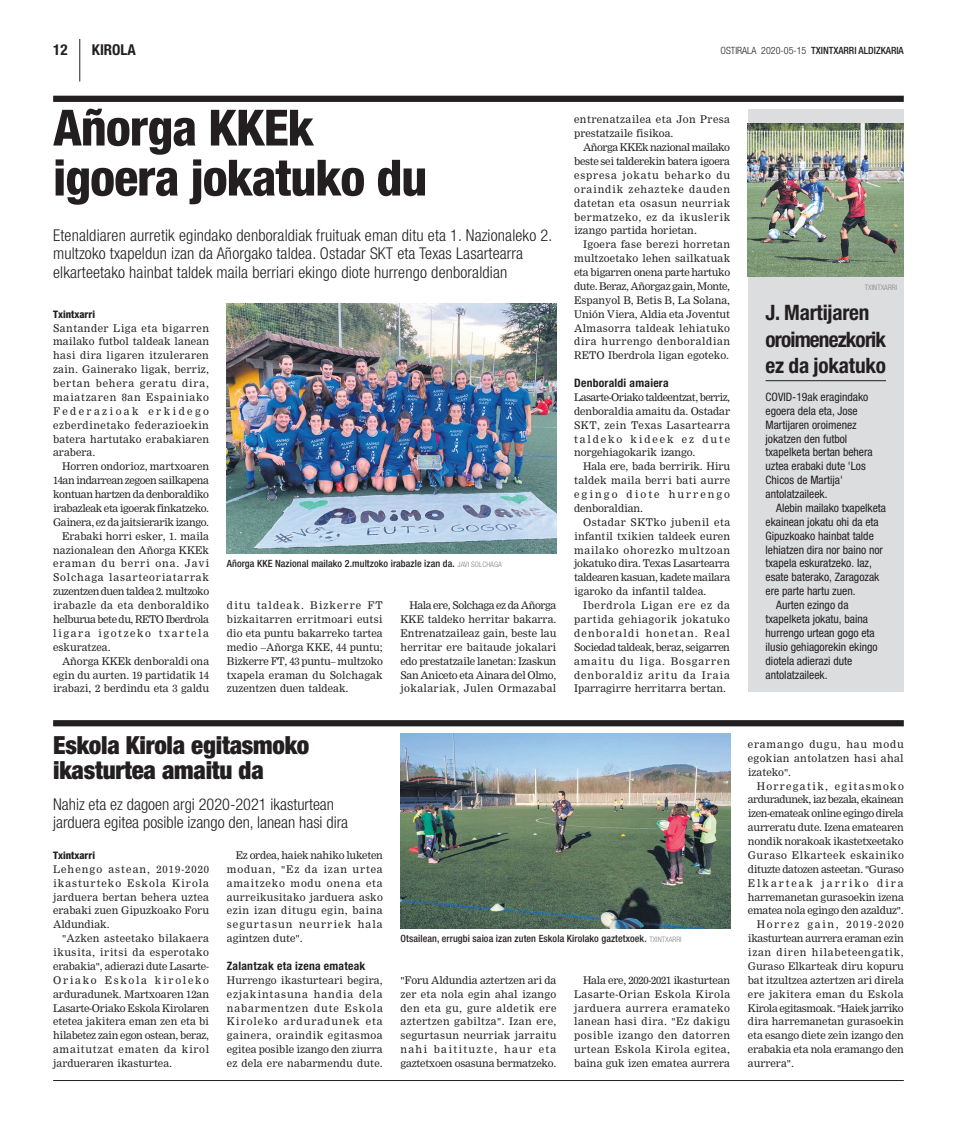
<style>
.page{position:relative;width:957px;height:1134px;background:#fff}
.page>*{position:absolute;margin:0;border:0;box-sizing:border-box;transform-origin:0 0}
.Titulua-B{font:800 condensed 50px/50px "Helvetica Neue";letter-spacing:-.02em;color:#231f20}
.Titulua-C{font:900 condensed 25px/25px "Helvetica Neue";letter-spacing:-.01em;color:#231f20}
.ZATIDURA-Titulua-B{font:700 condensed 21.25px/26.2px "Helvetica Neue";letter-spacing:-.01em;color:#231f20}
.Sarrera{font:300 condensed 16.25px/18.8px "Helvetica Neue";letter-spacing:.01em;color:#231f20}
.t1{font:700 condensed 15px "Helvetica Neue";color:#231f20}
.ZATIDURA-Testua-Koxk{font:condensed 11.62px/13.9px "Helvetica Neue";color:#231f20}
.ZATIDURA-Testua-Hasi{font:condensed 11.62px/13.9px "Helvetica Neue";color:#231f20}
.Tartekia{font:700 condensed 11.62px "Helvetica Neue";letter-spacing:.02em;color:#231f20}
.Testua-JUST-Koxka{font:10.38px/13.9px "Nimrod";color:#231f20;text-align:justify}
.Testua-JUST-Hasi{font:10.38px/13.9px "Nimrod";letter-spacing:.005em;color:#231f20;text-align:justify}
.Testua-JUST-Koxka-2{font:10.38px/13.9px "Nimrod";letter-spacing:.035em;color:#231f20}
.Medaila{font:800 condensed 10.38px "Helvetica Neue";color:#231f20}
.ArgazkiOina{font:500 condensed 10px "Helvetica Neue";letter-spacing:.01em;color:#231f20}
.ArgazkiOina-2{font:300 condensed 7.5px "Helvetica Neue";letter-spacing:.01em;color:#808285}
.s1{font-weight:300}
.s2{font-weight:300;font-size:7.5px;color:#808285}
</style>
<div class="page">
<hr style="left:53px;top:1080px;width:851px;height:1px;background:#231f20">
<hr style="left:79px;top:39px;width:1px;height:42px;background:#231f20">
<div style="left:53px;top:720px;width:851px;height:6px;background:#231f20"></div>
<img style="left:400px;top:733px;width:330px;height:195px">
<img style="left:227px;top:304px;width:329px;height:250px">
<div style="left:53px;top:96px;width:851px;height:6px;background:#231f20"></div>
<div style="left:748px;top:109px;width:156px;height:583px;background:#dcdddf"></div>
<img style="left:748px;top:123px;width:156px;height:153px">
<hr style="left:765px;top:380px;width:121px;height:1px;background:#231f20">
<h3 class="t1" style="left:53px;top:41px;width:16px">12</h3>
<h3 class="t1" style="left:92px;top:41px;width:45px">KIROLA</h3>
<p class="ArgazkiOina" style="left:720px;top:45px;width:185px"><span class="s1">OSTIRALA 2020-05-15</span> TXINTXARRI ALDIZKARIA</p>
<p class="Titulua-B" style="left:53px;top:102px;width:376px">Añorga KKEk igoera jokatuko du</p>
<p class="Sarrera" style="left:53px;top:225px;width:501px">Etenaldiaren aurretik egindako denboraldiak fruituak eman ditu eta 1. Nazionaleko 2. multzoko txapeldun izan da Añorgako taldea. Ostadar SKT eta Texas Lasartearra elkarteetako hainbat taldek maila berriari ekingo diote hurrengo denboraldian</p>
<p class="Medaila" style="left:53px;top:308px;width:43px">Txintxarri</p>
<p class="Testua-JUST-Hasi" style="left:53px;top:321px;width:157px">Santander Liga eta bigarren mailako futbol taldeak lanean hasi dira ligaren itzuleraren zain. Gainerako ligak, berriz, bertan behera geratu dira, maiatzaren 8an Espainiako Federazioak erkidego ezberdinetako federazioekin batera hartutako erabakiaren arabera.</p>
<p class="Testua-JUST-Koxka" style="left:53px;top:460px;width:157px;text-indent:9px">Horren ondorioz, martxoaren 14an indarrean zegoen sailkapena kontuan hartzen da denboraldiko irabazleak eta igoerak finkatzeko.<br>Gainera, ez da jaitsierarik izango.</p>
<p class="Testua-JUST-Koxka" style="left:53px;top:529px;width:158px;text-indent:9px">Erabaki horri esker, 1. maila nazionalean den Añorga KKEk eraman du berri ona. Javi Solchaga lasarteoriatarrak zuzentzen duen taldea 2. multzoko irabazle da eta denboraldiko helburua bete du, RETO Iberdrola ligara igotzeko txartela eskuratzea.</p>
<p class="Testua-JUST-Koxka" style="left:53px;top:654px;width:157px;text-indent:9px">Añorga KKEk denboraldi ona egin du aurten. 19 partidatik 14 irabazi, 2 berdindu eta 3 galdu</p>
<p class="ArgazkiOina" style="left:227px;top:558px;width:277px">Añorga KKE Nazional mailako 2.multzoko irabazle izan da. <span class="s2">JAVI SOLCHAGA</span></p>
<p class="Testua-JUST-Koxka" style="left:227px;top:598px;width:158px">ditu taldeak. Bizkerre FT bizkaitarren erritmoari eutsi dio eta puntu bakarreko tartea medio –Añorga KKE, 44 puntu; Bizkerre FT, 43 puntu– multzoko txapela eraman du Solchagak zuzentzen duen taldeak.</p>
<p class="Testua-JUST-Koxka" style="left:400px;top:598px;width:157px;text-indent:9px">Hala ere, Solchaga ez da Añorga KKE taldeko herritar bakarra.<br>Entrenatzaileaz gain, beste lau herritar ere baitaude jokalari edo prestatzaile lanetan: Izaskun San Aniceto eta Ainara del Olmo, jokalariak, Julen Ormazabal</p>
<p class="Titulua-C" style="left:53px;top:732px;width:258px">Eskola Kirola egitasmoko ikasturtea amaitu da</p>
<p class="Sarrera" style="left:53px;top:794px;width:296px">Nahiz eta ez dagoen argi 2020-2021 ikasturtean jarduera egitea posible izango den, lanean hasi dira</p>
<p class="Testua-JUST-Koxka-2" style="left:574px;top:113px;width:157px">entrenatzailea eta Jon Presa prestatzaile fisikoa.</p>
<p class="Testua-JUST-Koxka" style="left:574px;top:141px;width:157px;text-indent:9px">Añorga KKEk nazional mailako beste sei talderekin batera igoera espresa jokatu beharko du oraindik zehazteke dauden datetan eta osasun neurriak bermatzeko, ez da ikuslerik izango partida horietan.</p>
<p class="Testua-JUST-Koxka" style="left:574px;top:238px;width:157px;text-indent:9px">Igoera fase berezi horretan multzoetako lehen sailkatuak eta bigarren onena parte hartuko dute. Beraz, Añorgaz gain, Monte, Espanyol B, Betis B, La Solana, Unión Viera, Aldia eta Joventut Almasorra taldeak lehiatuko dira hurrengo denboraldian RETO Iberdrola ligan egoteko.</p>
<p class="Tartekia" style="left:574px;top:376px;width:96px">Denboraldi amaiera</p>
<p class="Testua-JUST-Hasi" style="left:574px;top:390px;width:157px">Lasarte-Oriako taldeentzat, berriz, denboraldia amaitu da. Ostadar SKT, zein Texas Lasartearra taldeko kideek ez dute norgehiagokarik izango.</p>
<p class="Testua-JUST-Koxka" style="left:574px;top:460px;width:157px;text-indent:9px">Hala ere, bada berririk. Hiru taldek maila berri bati aurre egingo diote hurrengo denboraldian.</p>
<p class="Testua-JUST-Koxka" style="left:574px;top:515px;width:158px;text-indent:9px">Ostadar SKTko jubenil eta infantil txikien taldeek euren mailako ohorezko multzoan jokatuko dira. Texas Lasartearra taldearen kasuan, kadete mailara igaroko da infantil taldea.</p>
<p class="Testua-JUST-Koxka" style="left:574px;top:598px;width:157px;text-indent:9px">Iberdrola Ligan ere ez da partida gehiagorik jokatuko denboraldi honetan. Real Sociedad taldeak, beraz, seigarren amaitu du liga. Bosgarren denboraldiz aritu da Iraia Iparragirre herritarra bertan.</p>
<p class="Medaila" style="left:53px;top:849px;width:43px">Txintxarri</p>
<p class="Testua-JUST-Hasi" style="left:53px;top:862px;width:157px">Lehengo astean, 2019-2020 ikasturteko Eskola Kirola jarduera bertan behera uztea erabaki zuen Gipuzkoako Foru Aldundiak.</p>
<p class="Testua-JUST-Koxka" style="left:53px;top:931px;width:158px;text-indent:9px">"Azken asteetako bilakaera ikusita, iritsi da esperotako erabakia", adierazi dute Lasarte-Oriako Eskola kiroleko arduradunek. Martxoaren 12an Lasarte-Oriako Eskola Kirolaren etetea jakitera eman zen eta bi hilabetez zain egon ostean, beraz, amaitutzat ematen da kirol jardueraren ikasturtea.</p>
<p class="Testua-JUST-Koxka" style="left:227px;top:848px;width:158px;text-indent:9px">Ez ordea, haiek nahiko luketen moduan, "Ez da izan urtea amaitzeko modu onena eta aurreikusitako jarduera asko ezin izan ditugu egin, baina segurtasun neurriek hala agintzen dute".</p>
<p class="Tartekia" style="left:227px;top:959px;width:140px">Zalantzak eta izena emateak</p>
<p class="Testua-JUST-Hasi" style="left:227px;top:973px;width:157px">Hurrengo ikasturteari begira, ezjakintasuna handia dela nabarmentzen dute Eskola Kiroleko arduradunek eta gainera, oraindik egitasmoa egitea posible izango den ziurra ez dela ere nabarmendu dute.</p>
<p class="Testua-JUST-Hasi" style="left:400px;top:973px;width:157px">"Foru Aldundia aztertzen ari da zer eta nola egin ahal izango den eta gu, gure aldetik ere aztertzen gabiltza". Izan ere, segurtasun neurriak jarraitu nahi baitituzte, haur eta gaztetxoen osasuna bermatzeko.</p>
<p class="Testua-JUST-Koxka" style="left:574px;top:973px;width:157px;text-indent:9px">Hala ere, 2020-2021 ikasturtean Lasarte-Orian Eskola Kirola jarduera aurrera eramateko lanean hasi dira. "Ez dakigu posible izango den datorren urtean Eskola Kirola egitea, baina guk izen ematea aurrera</p>
<p class="ArgazkiOina" style="left:400px;top:933px;width:283px">Otsailean, errugbi saioa izan zuten Eskola Kirolako gaztetxoek. <span class="s2">TXINTXARRI</span></p>
<p class="ArgazkiOina-2" style="left:865px;top:283px;width:34px">TXINTXARRI</p>
<p class="ZATIDURA-Titulua-B" style="left:765px;top:299px;width:122px">J. Martijaren oroimenezkorik ez da jokatuko</p>
<p class="ZATIDURA-Testua-Hasi" style="left:765px;top:390px;width:109px">COVID-19ak eragindako egoera dela eta, Jose<br>Martijaren oroimenez jokatzen den futbol txapelketa bertan behera uztea erabaki dute 'Los<br>Chicos de Martija' antolatzaileek.</p>
<p class="ZATIDURA-Testua-Koxk" style="left:765px;top:501px;width:122px;text-indent:11px">Alebin mailako txapelketa ekainean jokatu ohi da eta<br>Gipuzkoako hainbat talde lehiatzen dira nor baino nor txapela eskuratzeko. Iaz, esate baterako, Zaragozak ere parte hartu zuen.</p>
<p class="ZATIDURA-Testua-Koxk" style="left:765px;top:598px;width:114px;text-indent:11px">Aurten ezingo da txapelketa jokatu, baina hurrengo urtean gogo eta ilusio gehiagorekin ekingo diotela adierazi dute antolatzaileek.</p>
<p class="Testua-JUST-Koxka" style="left:748px;top:737px;width:157px">eramango dugu, hau modu egokian antolatzen hasi ahal izateko".</p>
<p class="Testua-JUST-Koxka" style="left:748px;top:779px;width:157px;text-indent:9px">Horregatik, egitasmoko arduradunek, iaz bezala, ekainean izen-emateak online egingo direla aurreratu dute. Izena ematearen nondik norakoak ikastetxeetako Guraso Elkarteek eskainiko dituzte datozen asteetan. "Guraso Elkarteak jarriko dira harremanetan gurasoekin izena ematea nola egingo den azalduz".</p>
<p class="Testua-JUST-Koxka" style="left:748px;top:918px;width:157px;text-indent:9px">Horrez gain, 2019-2020 ikasturtean aurrera eraman ezin izan diren hilabeteengatik, Guraso Elkarteak diru kopuru bat itzultzea aztertzen ari direla ere jakitera eman du Eskola Kirola egitasmoak. "Haiek jarriko dira harremanetan gurasoekin eta esango diete zein izango den erabakia eta nola eramango den aurrera".</p>
</div>
